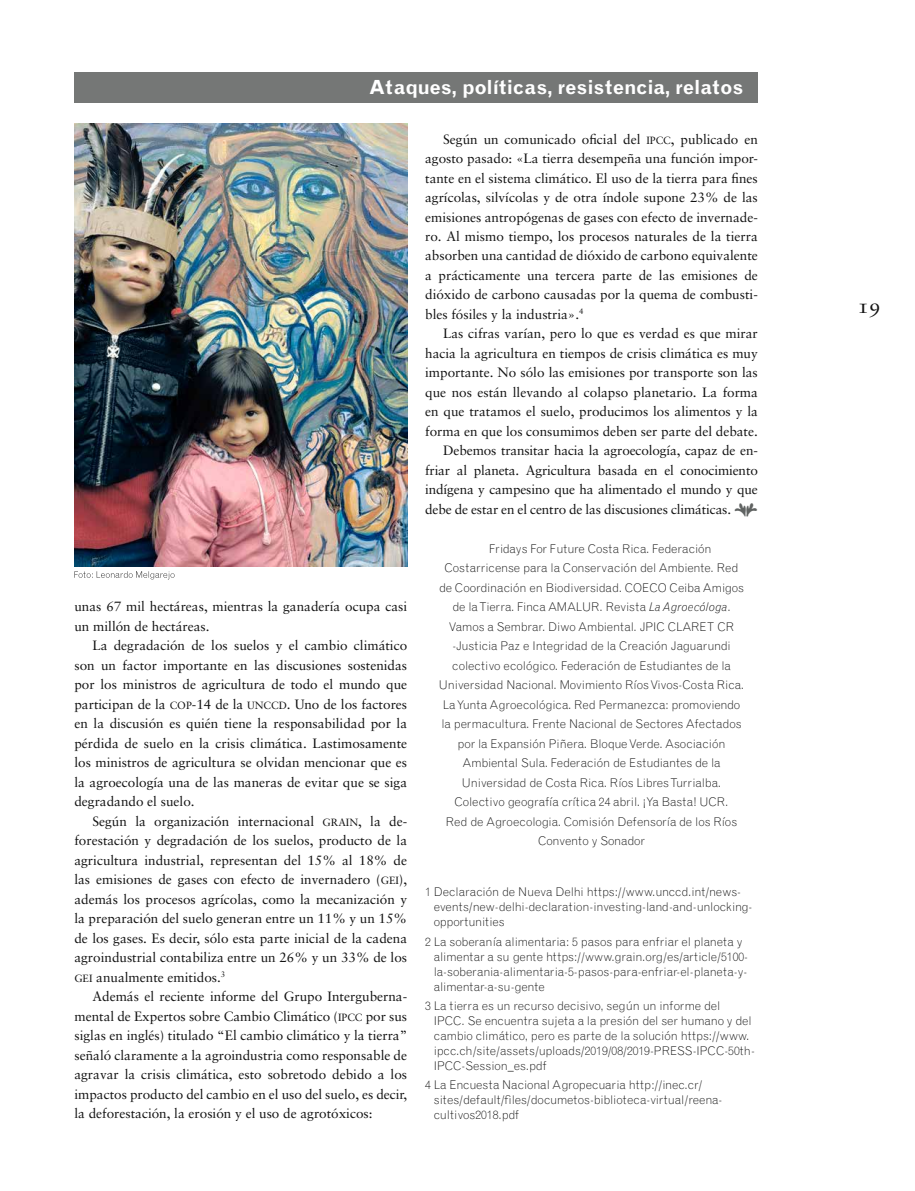
<style>
.page{position:relative;width:915px;height:1191px;background:#fff}
.page>*{position:absolute;margin:0;border:0;box-sizing:border-box;transform-origin:0 0}
.t1{font:21px "Sabon Roman SC";color:#121212}
.t2{font:700 19.5px "Grotesque";color:#fff}
.t3{font:13.5px/19.5px "Sabon";color:#121212;text-align:justify}
.t4{font:300 12px/15px "Grotesque";letter-spacing:-.005em;color:#121212}
.s1{font-size:10.5px}
.s2{color:#606362}
.s3{font-style:italic}
</style>
<div class="page">
<div style="left:74px;top:72px;width:683px;height:30px;background:#757776"></div>
<img style="left:74px;top:123px;width:333px;height:444px">
<svg style="left:74px;top:571px;width:100px;height:8px"></svg>
<h2 class="t2" style="left:369px;top:75px;width:375px">Ataques, políticas, resistencia, relatos</h2>
<p class="t3" style="left:74px;top:597px;width:334px">unas 67 mil hectáreas, mientras la ganadería ocupa casi un millón de hectáreas.</p>
<p class="t3" style="left:74px;top:636px;width:334px;text-indent:18px">La degradación de los suelos y el cambio climático son un factor importante en las discusiones sostenidas por los ministros de agricultura de todo el mundo que participan de la <span class="s1">COP</span>-14 de la <span class="s1">UNCCD</span>. Uno de los factores en la discusión es quién tiene la responsabilidad por la pérdida de suelo en la crisis climática. Lastimosamente los ministros de agricultura se olvidan mencionar que es la agroecología una de las maneras de evitar que se siga degradando el suelo.</p>
<p class="t3" style="left:74px;top:811px;width:334px;text-indent:18px">Según la organización internacional <span class="s1">GRAIN</span>, la de&shy;forestación y degradación de los suelos, producto de la agricultura industrial, representan del 15% al 18% de las emisiones de gases con efecto de invernadero (<span class="s1">GEI</span>), además los procesos agrícolas, como la mecanización y la preparación del suelo generan entre un 11% y un 15% de los gases. Es decir, sólo esta parte inicial de la cadena agroindustrial contabiliza entre un 26% y un 33% de los <span class="s1">GEI</span> anualmente emitidos.<sup>3</sup></p>
<p class="t3" style="left:74px;top:986px;width:334px;text-indent:18px">Además el reciente informe del Grupo Interguberna&shy;mental de Expertos sobre Cambio Climático (<span class="s1">IPCC</span> por sus siglas en inglés) titulado “El cambio climático y la tierra” señaló claramente a la agroindustria como responsable de agravar la crisis climática, esto sobretodo debido a los impactos producto del cambio en el uso del suelo, es decir, la deforestación, la erosión y el uso de agrotóxicos:</p>
<p class="t3" style="left:425px;top:129px;width:334px;text-indent:18px">Según un comunicado oficial del <span class="s1">IPCC</span>, publicado en agosto pasado: «La tierra desempeña una función impor&shy;tante en el sistema climático. El uso de la tierra para fines agrícolas, silvícolas y de otra índole supone 23% de las emisiones antropógenas de gases con efecto de invernade&shy;ro. Al mismo tiempo, los procesos naturales de la tierra absorben una cantidad de dióxido de carbono equivalente a prácticamente una tercera parte de las emisiones de dióxido de carbono causadas por la quema de combusti&shy;bles fósiles y la industria».<sup>4</sup></p>
<p class="t3" style="left:425px;top:324px;width:334px;text-align:right">Las cifras varían, pero lo que es verdad es que mirar hacia la agricultura en tiempos de crisis climática es muy importante. No sólo las emisiones por transporte son las que nos están llevando al colapso planetario. La forma en que tratamos el suelo, producimos los alimentos y la forma en que los consumimos deben ser parte del debate.<br>Debemos transitar hacia la agroecología, capaz de en&shy;friar al planeta. Agricultura basada en el conocimiento indígena y campesino que ha alimentado el mundo y que debe de estar en el centro de las discusiones climáticas. <span class="s2">●</span></p>
<p class="t4" style="left:489px;top:541px;width:224px">Fridays For Future Costa Rica. Federación</p>
<p class="t4" style="left:444px;top:560px;width:295px">Costarricense para la Conservación del Ambiente. Red</p>
<p class="t4" style="left:439px;top:580px;width:306px">de Coordinación en Biodiversidad. COECO Ceiba Amigos</p>
<p class="t4" style="left:452px;top:599px;width:279px">de la Tierra. Finca AMALUR. Revista <span class="s3">La Agroecóloga</span>.</p>
<p class="t4" style="left:449px;top:619px;width:286px">Vamos a Sembrar. Diwo Ambiental. JPIC CLARET CR</p>
<p class="t4" style="left:452px;top:638px;width:280px">-Justicia Paz e Integridad de la Creación Jaguarundi</p>
<p class="t4" style="left:452px;top:658px;width:280px">colectivo ecológico. Federación de Estudiantes de la</p>
<p class="t4" style="left:438px;top:677px;width:306px">Universidad Nacional. Movimiento Ríos Vivos-Costa Rica.</p>
<p class="t4" style="left:442px;top:697px;width:299px">La Yunta Agroecológica. Red Permanezca: promoviendo</p>
<p class="t4" style="left:441px;top:716px;width:301px">la permacultura. Frente Nacional de Sectores Afectados</p>
<p class="t4" style="left:457px;top:736px;width:269px">por la Expansión Piñera. Bloque Verde. Asociación</p>
<p class="t4" style="left:462px;top:755px;width:260px">Ambiental Sula. Federación de Estudiantes de la</p>
<p class="t4" style="left:462px;top:775px;width:260px">Universidad de Costa Rica. Ríos Libres Turrialba.</p>
<p class="t4" style="left:454px;top:794px;width:275px">Colectivo geografía crítica 24 abril. ¡Ya Basta! UCR.</p>
<p class="t4" style="left:446px;top:814px;width:292px">Red de Agroecologia. Comisión Defensoría de los Ríos</p>
<p class="t4" style="left:538px;top:833px;width:108px">Convento y Sonador</p>
<p class="t4" style="left:433px;top:884px;width:320px;text-indent:-9px">1 Declaración de Nueva Delhi https://www.unccd.int/news&shy;events/new-delhi-declaration-investing-land-and-unlocking&shy;opportunities</p>
<p class="t4" style="left:433px;top:934px;width:315px;text-indent:-9px">2 La soberanía alimentaria: 5 pasos para enfriar el planeta y alimentar a su gente https://www.grain.org/es/article/5100- la-soberania-alimentaria-5-pasos-para-enfriar-el-planeta-y&shy;alimentar-a-su-gente</p>
<p class="t4" style="left:433px;top:998px;width:322px;text-indent:-9px">3 La tierra es un recurso decisivo, según un informe del<br>IPCC. Se encuentra sujeta a la presión del ser humano y del cambio climático, pero es parte de la solución https://www. ipcc.ch/site/assets/uploads/2019/08/2019-PRESS-IPCC-50th-IPCC-Session_es.pdf</p>
<p class="t4" style="left:433px;top:1077px;width:290px;text-indent:-9px">4 La Encuesta Nacional Agropecuaria http://inec.cr/ sites/default/files/documetos-biblioteca-virtual/reena&shy;cultivos2018.pdf</p>
<h1 class="t1" style="left:857px;top:293px;width:25px">19</h1>
</div>
